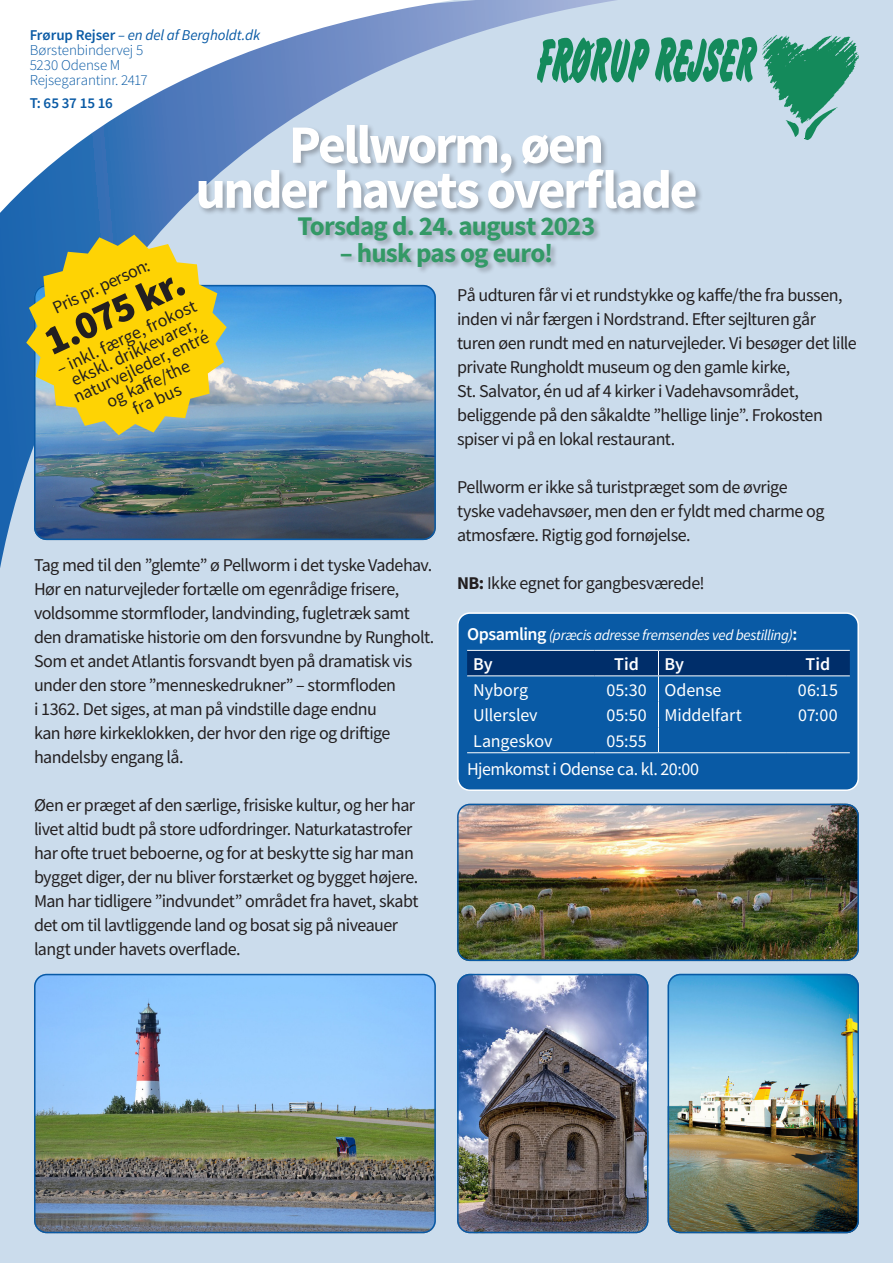
<style>
.page{position:relative;width:893px;height:1263px;background:#cbdcec}
.page>*{position:absolute;margin:0;border:0;box-sizing:border-box;transform-origin:0 0}
.t1{font:700 54px "Source Sans Pro";letter-spacing:-.05em;color:#fff}
.t2{font:900 40.5px "Source Sans Pro";color:#231f20}
.t3{font:700 27px "Source Sans Pro";letter-spacing:-.03em;color:#396}
.t4{font:18px/24px "Source Sans Pro";letter-spacing:-.03em;color:#231f20}
.t5{font:18px "Source Sans Pro";letter-spacing:-.005em;color:#fff}
.t6{font:18px "Source Sans Pro";letter-spacing:-.03em;color:#fff}
.t7{font:600 18px "Source Sans Pro";color:#fff}
.t8{font:italic 15px "Source Sans Pro";letter-spacing:-.025em;color:#fff}
.t9{font:300 15px "Source Sans Pro";letter-spacing:-.01em;color:#095aa5}
.t10{font:italic 15px "Source Sans Pro";letter-spacing:-.01em;color:#095aa5}
.t11{font:600 15px "Source Sans Pro";letter-spacing:-.005em;color:#095aa5}
.s1{font-weight:600;font-style:normal}
.s2{font-weight:700}
.s3{font-weight:600;font-style:normal;font-size:18px}
</style>
<div class="page">
<svg style="left:0;top:426px;width:424px;height:142px"></svg>
<svg style="left:0;top:0;width:616px;height:426px"></svg>
<img style="left:34px;top:285px;width:402px;height:255px">
<div style="left:34px;top:285px;width:402px;height:255px;border:2px solid #095aa5;border-radius:12px"></div>
<img style="left:34px;top:974px;width:402px;height:259px">
<div style="left:34px;top:974px;width:402px;height:259px;border:2px solid #095aa5;border-radius:12px"></div>
<img style="left:668px;top:974px;width:191px;height:259px">
<div style="left:668px;top:974px;width:191px;height:259px;border:2px solid #095aa5;border-radius:12px"></div>
<img style="left:457px;top:974px;width:191px;height:259px">
<div style="left:457px;top:974px;width:191px;height:259px;border:2px solid #095aa5;border-radius:12px"></div>
<img style="left:457px;top:804px;width:402px;height:157px">
<div style="left:457px;top:804px;width:402px;height:157px;border:2px solid #095aa5;border-radius:12px"></div>
<div style="left:197px;top:123px;width:506px;height:152px;background:#231f20;opacity:.31"></div>
<svg style="left:26px;top:235px;width:201px;height:200px;background:#d4c33e"></svg>
<div style="left:458px;top:613px;width:400px;height:177px;background:#095aa5;border-radius:12px"></div>
<svg style="left:467px;top:651px;width:383px;height:101px"></svg>
<hr style="left:467px;top:752px;width:128px;height:1px;background:#fff">
<hr style="left:595px;top:752px;width:63px;height:1px;background:#fff">
<hr style="left:658px;top:752px;width:128px;height:1px;background:#fff">
<hr style="left:786px;top:752px;width:64px;height:1px;background:#fff">
<hr style="left:467px;top:650px;width:128px;height:1px;background:#fff">
<hr style="left:595px;top:650px;width:63px;height:1px;background:#fff">
<hr style="left:658px;top:650px;width:128px;height:1px;background:#fff">
<hr style="left:786px;top:650px;width:64px;height:1px;background:#fff">
<hr style="left:467px;top:675px;width:128px;height:1px;background:#fff">
<hr style="left:595px;top:675px;width:63px;height:1px;background:#fff">
<hr style="left:658px;top:675px;width:128px;height:1px;background:#fff">
<hr style="left:786px;top:675px;width:64px;height:1px;background:#fff">
<div style="left:457px;top:612px;width:402px;height:179px;border:2px solid #fff;border-radius:12px"></div>
<svg style="left:537px;top:35px;width:322px;height:105px"></svg>
<p class="t10" style="left:30px;top:25px;width:232px"><span class="s1">Frørup Rejser</span> – en del af Bergholdt.dk</p>
<p class="t9" style="left:30px;top:40px;width:115px">Børstenbindervej 5</p>
<p class="t9" style="left:30px;top:55px;width:92px">5230 Odense M</p>
<p class="t9" style="left:30px;top:70px;width:119px">Rejsegarantinr. 2417</p>
<p class="t11" style="left:30px;top:93px;width:85px">T: 65 37 15 16</p>
<p class="t1" style="left:289px;top:108px;width:317px">Pellworm, øen</p>
<p class="t1" style="left:195px;top:153px;width:504px">under havets overflade</p>
<p class="t3" style="left:297px;top:208px;width:299px">Torsdag d. 24. august 2023</p>
<p class="t3" style="left:340px;top:235px;width:215px">– husk pas og euro!</p>
<p class="t4" style="left:49px;top:298px;width:106px;rotate:-25deg">Pris pr. person:</p>
<p class="t2" style="left:35px;top:318px;width:152px;rotate:-25deg">1.075 kr.</p>
<p class="t4" style="left:457px;top:282px;width:401px">På udturen får vi et rundstykke og kaffe/the fra bussen, inden vi når færgen i Nordstrand. Efter sejlturen går turen øen rundt med en naturvejleder. Vi besøger det lille private Rungholdt museum og den gamle kirke,<br>St. Salvator, én ud af 4 kirker i Vadehavsområdet, beliggende på den såkaldte ”hellige linje”. Frokosten spiser vi på en lokal restaurant.</p>
<p class="t4" style="left:457px;top:474px;width:369px">Pellworm er ikke så turistpræget som de øvrige tyske vadehavsøer, men den er fyldt med charme og atmosfære. Rigtig god fornøjelse.</p>
<p class="t4" style="left:457px;top:570px;width:249px"><span class="s2">NB:</span> Ikke egnet for gangbesværede!</p>
<p class="t4" style="left:54px;top:361px;width:153px;line-height:17.2px;text-align:center;rotate:-25deg">– inkl. færge, frokost ekskl. drikkevarer, naturvejleder, entré og kaff e/the<br>fra bus</p>
<p class="t4" style="left:34px;top:552px;width:402px">Tag med til den ”glemte” ø Pellworm i det tyske Vadehav.<br>Hør en naturvejleder fortælle om egenrådige frisere, voldsomme stormfloder, landvinding, fugletræk samt den dramatiske historie om den forsvundne by Rungholt.<br>Som et andet Atlantis forsvandt byen på dramatisk vis under den store ”menneskedrukner” – stormfloden<br>i 1362. Det siges, at man på vindstille dage endnu<br>kan høre kirkeklokken, der hvor den rige og driftige handelsby engang lå.</p>
<p class="t4" style="left:34px;top:792px;width:386px">Øen er præget af den særlige, frisiske kultur, og her har livet altid budt på store udfordringer. Naturkatastrofer har ofte truet beboerne, og for at beskytte sig har man bygget diger, der nu bliver forstærket og bygget højere.<br>Man har tidligere ”indvundet” området fra havet, skabt det om til lavtliggende land og bosat sig på niveauer langt under havets overflade.</p>
<p class="t8" style="left:467px;top:625px;width:332px"><span class="s3">Opsamling</span> (præcis adresse fremsendes ved bestilling)<span class="s3">:</span></p>
<p class="t7" style="left:473px;top:652px;width:21px">By</p>
<p class="t7" style="left:614px;top:652px;width:26px">Tid</p>
<p class="t7" style="left:664px;top:652px;width:21px">By</p>
<p class="t7" style="left:806px;top:652px;width:26px">Tid</p>
<p class="t5" style="left:473px;top:678px;width:56px">Nyborg</p>
<p class="t5" style="left:606px;top:678px;width:42px">05:30</p>
<p class="t5" style="left:664px;top:678px;width:59px">Odense</p>
<p class="t5" style="left:798px;top:678px;width:42px">06:15</p>
<p class="t5" style="left:473px;top:704px;width:66px">Ullerslev</p>
<p class="t5" style="left:606px;top:704px;width:42px">05:50</p>
<p class="t5" style="left:664px;top:704px;width:79px">Middelfart</p>
<p class="t5" style="left:798px;top:704px;width:41px">07:00</p>
<p class="t5" style="left:473px;top:729px;width:81px">Langeskov</p>
<p class="t5" style="left:606px;top:729px;width:42px">05:55</p>
<p class="t6" style="left:467px;top:758px;width:234px">Hjemkomst i Odense ca. kl. 20:00</p>
</div>
